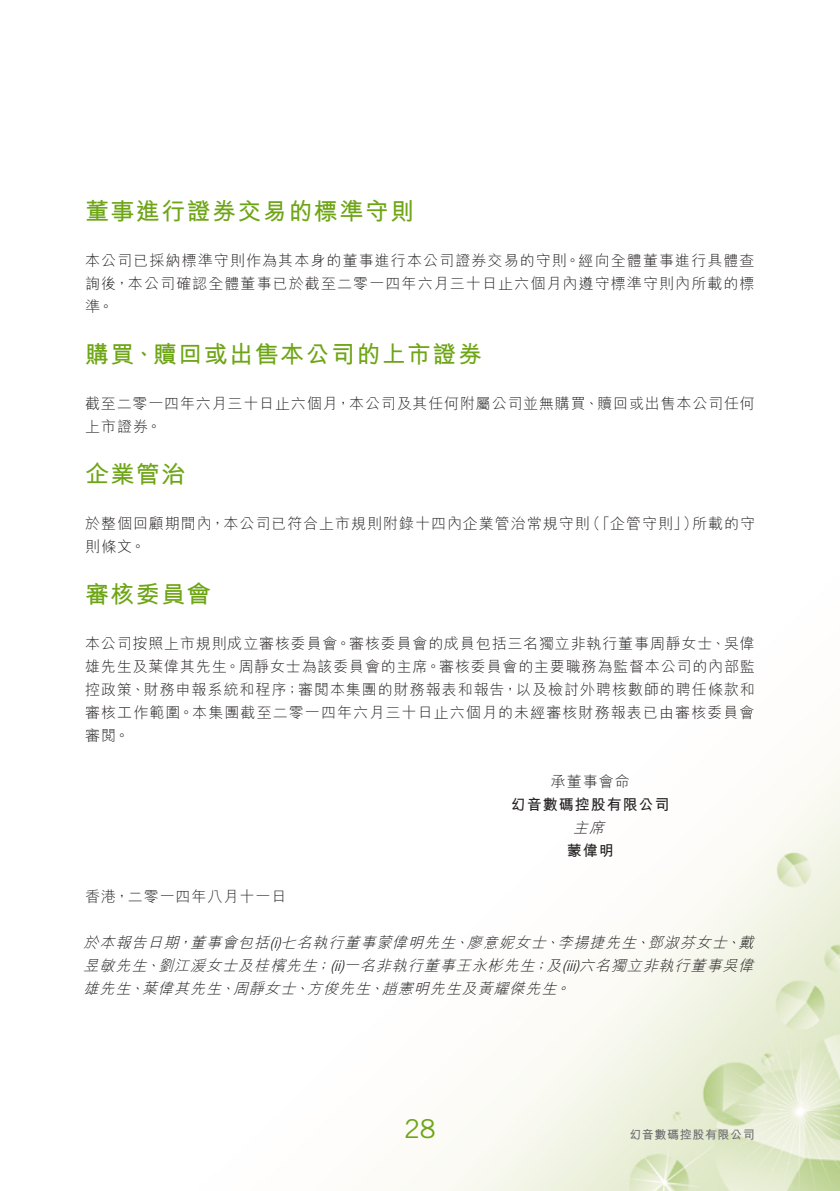
<style>
.page{position:relative;width:840px;height:1191px;background:#fff}
.page>*{position:absolute;margin:0;border:0;box-sizing:border-box;transform-origin:0 0}
.t1{font:26px "Trade Gothic LT Std";color:#6ea516}
.Heading_1{font:700 24px "M Hei HK";letter-spacing:.06em;color:#6ea516}
.Body_Text{font:300 15px/23px "M Hei HK";letter-spacing:.065em;color:#231f20;text-align:justify}
.Body_Text-2{font:italic 300 15px "M Hei HK";color:#231f20}
.Body_Text-3{font:700 15px "M Hei HK";letter-spacing:.065em;color:#231f20}
.Body_Text-4{font:italic 300 15px "Helvetica Neue";color:#231f20}
.t2{font:700 12px "M Hei HK";letter-spacing:.05em;color:#6c6d70}
.s1{font-family:"Helvetica Neue"}
</style>
<div class="page">
<img style="left:430px;top:765px;width:409px;height:426px">
<p class="Heading_1" style="left:85px;top:194px;width:330px">董事進行證券交易的標準守則</p>
<p class="Body_Text" style="left:85px;top:249px;width:670px">本公司已採納標準守則作為其本身的董事進行本公司證券交易的守則。經向全體董事進行具體查詢後，本公司確認全體董事已於截至二零一四年六月三十日止六個月內遵守標準守則內所載的標準。</p>
<p class="Heading_1" style="left:85px;top:337px;width:398px">購買、贖回或出售本公司的上市證券</p>
<p class="Body_Text" style="left:85px;top:392px;width:671px">截至二零一四年六月三十日止六個月，本公司及其任何附屬公司並無購買、贖回或出售本公司任何上市證券。</p>
<p class="Heading_1" style="left:85px;top:457px;width:102px">企業管治</p>
<p class="Body_Text" style="left:691px;top:512px;width:64px">所載的守</p>
<p class="Body_Text" style="left:585px;top:512px;width:114px">（「企管守則」）</p>
<p class="Body_Text" style="left:85px;top:512px;width:506px">於整個回顧期間內，本公司已符合上市規則附錄十四內企業管治常規守則則條文。</p>
<p class="Heading_1" style="left:85px;top:577px;width:127px">審核委員會</p>
<p class="Body_Text" style="left:85px;top:632px;width:671px">本公司按照上市規則成立審核委員會。審核委員會的成員包括三名獨立非執行董事周靜女士、吳偉雄先生及葉偉其先生。周靜女士為該委員會的主席。審核委員會的主要職務為監督本公司的內部監控政策、財務申報系統和程序；審閱本集團的財務報表和報告，以及檢討外聘核數師的聘任條款和審核工作範圍。本集團截至二零一四年六月三十日止六個月的未經審核財務報表已由審核委員會審閱。</p>
<p class="Body_Text" style="left:550px;top:770px;width:80px">承董事會命</p>
<p class="Body_Text-3" style="left:510px;top:793px;width:160px">幻音數碼控股有限公司</p>
<p class="Body_Text-2" style="left:573px;top:820px;width:36px">主席</p>
<p class="Body_Text-3" style="left:566px;top:839px;width:48px">蒙偉明</p>
<p class="Body_Text" style="left:85px;top:885px;width:203px">香港，二零一四年八月十一日</p>
<p class="Body_Text-2" style="left:738px;top:935px;width:20px">戴</p>
<p class="Body_Text-2" style="left:190px;top:935px;width:84px">董事會包括</p>
<p class="Body_Text-2" style="left:270px;top:935px;width:191px"><span class="s1">)i(</span> 七名執行董事蒙偉明先生</p>
<p class="Body_Text-2" style="left:557px;top:935px;width:84px">李揚捷先生</p>
<p class="Body_Text-2" style="left:84px;top:935px;width:100px">於本報告日期</p>
<p class="Body_Text-2" style="left:466px;top:935px;width:84px">廖意妮女士</p>
<p class="Body_Text-2" style="left:647px;top:935px;width:84px">鄧淑芬女士</p>
<p class="Body_Text-2" style="left:177px;top:935px;width:20px">，</p>
<p class="Body_Text-2" style="left:453px;top:935px;width:20px">、</p>
<p class="Body_Text-2" style="left:543px;top:935px;width:20px">、</p>
<p class="Body_Text-2" style="left:634px;top:935px;width:20px">、</p>
<p class="Body_Text-2" style="left:724px;top:935px;width:20px">、</p>
<p class="Body_Text-2" style="left:334px;top:958px;width:206px"><span class="s1">)i i</span>一名非執行董事王永彬先生</p>
<p class="Body_Text-2" style="left:158px;top:958px;width:164px">劉江湲女士及桂檳先生</p>
<p class="Body_Text-2" style="left:546px;top:958px;width:212px">及 <span class="s1">)iii</span>六名獨立非執行董事吳偉</p>
<p class="Body_Text-2" style="left:84px;top:958px;width:68px">昱敏先生</p>
<p class="Body_Text-2" style="left:315px;top:958px;width:25px">；<span class="s1">(</span></p>
<p class="Body_Text-4" style="left:562px;top:956px;width:10px">(</p>
<p class="Body_Text-2" style="left:532px;top:958px;width:20px">；</p>
<p class="Body_Text-2" style="left:145px;top:958px;width:20px">、</p>
<p class="Body_Text-2" style="left:142px;top:981px;width:84px">葉偉其先生</p>
<p class="Body_Text-2" style="left:232px;top:981px;width:68px">周靜女士</p>
<p class="Body_Text-2" style="left:84px;top:981px;width:52px">雄先生</p>
<p class="Body_Text-2" style="left:307px;top:981px;width:68px">方俊先生</p>
<p class="Body_Text-2" style="left:381px;top:981px;width:180px">趙憲明先生及黃耀傑先生</p>
<p class="Body_Text-2" style="left:554px;top:981px;width:20px">。</p>
<p class="Body_Text-2" style="left:129px;top:981px;width:20px">、</p>
<p class="Body_Text-2" style="left:219px;top:981px;width:20px">、</p>
<p class="Body_Text-2" style="left:294px;top:981px;width:20px">、</p>
<p class="Body_Text-2" style="left:368px;top:981px;width:20px">、</p>
<h1 class="t1" style="left:404px;top:1112px;width:33px">28</h1>
<p class="t2" style="left:629px;top:1125px;width:127px">幻音數碼控股有限公司</p>
</div>
